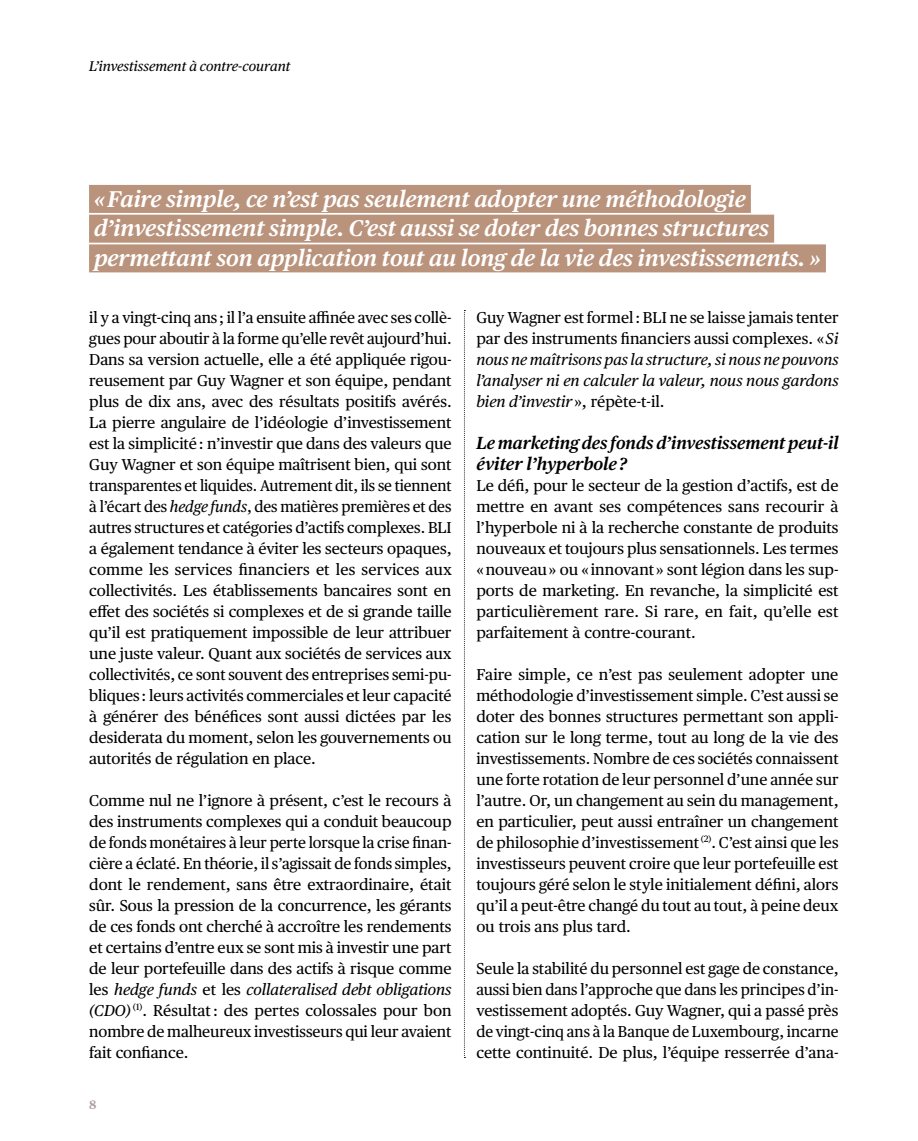
<style>
.page{position:relative;width:918px;height:1141px;background:#fff}
.page>*{position:absolute;margin:0;border:0;box-sizing:border-box;transform-origin:0 0}
.t1{font:italic 600 22.75px/29.8px "Publico Text";letter-spacing:-.005em;color:#fff}
.t2{font:italic 600 17.5px/21px "Publico Text";color:#000}
.t3{font:15.75px/21px "Publico Text";color:#000;text-align:justify}
.t4{font:italic 15.75px/21px "Publico Text";color:#000;text-align:justify}
.t5{font:italic 14px "Publico Text";color:#000}
.t6{font:700 12.25px "Publico Text";color:#ab9ca0}
.s1{font-style:italic}
.s2{font-style:normal}
</style>
<div class="page">
<svg style="left:464px;top:310px;width:1px;height:748px"></svg>
<div style="left:89px;top:185px;width:662px;height:28px;background:#ba937c"></div>
<div style="left:89px;top:215px;width:685px;height:28px;background:#ba937c"></div>
<div style="left:89px;top:244px;width:737px;height:28px;background:#ba937c"></div>
<p class="t5" style="left:89px;top:58px;width:203px">L’investissement à contre-courant</p>
<h1 class="t1" style="left:94px;top:184px;width:728px">«Faire simple, ce n’est pas seulement adopter une méthodologie d’investissement simple. C’est aussi se doter des bonnes structures permettant son application tout au long de la vie des investissements. »</h1>
<p class="t3" style="left:89px;top:307px;width:364px">il y a vingt-cinq ans ; il l’a ensuite affinée avec ses collè&shy;gues pour aboutir à la forme qu’elle revêt aujourd’hui.<br>Dans sa version actuelle, elle a été appliquée rigou&shy;reusement par Guy Wagner et son équipe, pendant plus de dix ans, avec des résultats positifs avérés.<br>La pierre angulaire de l’idéologie d’investissement est la simplicité: n’investir que dans des valeurs que Guy Wagner et son équipe maîtrisent bien, qui sont transparentes et liquides. Autrement dit, ils se tiennent à l’écart des <span class="s1">hedge funds</span>, des matières premières et des autres structures et catégories d’actifs complexes. BLI a également tendance à éviter les secteurs opaques, comme les services financiers et les services aux collectivités. Les établissements bancaires sont en effet des sociétés si complexes et de si grande taille qu’il est pratiquement impossible de leur attribuer une juste valeur. Quant aux sociétés de services aux collectivités, ce sont souvent des entreprises semi-pu&shy;bliques : leurs activités commerciales et leur capacité à générer des bénéfices sont aussi dictées par les desiderata du moment, selon les gouvernements ou autorités de régulation en place.</p>
<p class="t3" style="left:89px;top:790px;width:364px">Comme nul ne l’ignore à présent, c’est le recours à des instruments complexes qui a conduit beaucoup de fonds monétaires à leur perte lorsque la crise finan&shy;cière a éclaté. En théorie, il s’agissait de fonds simples, dont le rendement, sans être extraordinaire, était sûr. Sous la pression de la concurrence, les gérants de ces fonds ont cherché à accroître les rendements et certains d’entre eux se sont mis à investir une part de leur portefeuille dans des actifs à risque comme les <span class="s1">hedge funds</span> et les <span class="s1">collateralised debt obligations (CDO)</span> <sup>(1)</sup>. Résultat: des pertes colossales pour bon nombre de malheureux investisseurs qui leur avaient fait confiance.</p>
<p class="t6" style="left:89px;top:1098px;width:9px">8</p>
<p class="t4" style="left:476px;top:307px;width:364px"><span class="s2">Guy Wagner est formel: BLI ne se laisse jamais tenter par des instruments financiers aussi complexes. «</span>Si nous ne maîtrisons pas la structure, si nous ne pouvons l’analyser ni en calculer la valeur, nous nous gardons bien d’investir <span class="s2">», répète-t-il.</span></p>
<p class="t2" style="left:476px;top:432px;width:364px">Le marketing des fonds d’investissement peut-il éviter l’hyperbole ?</p>
<p class="t3" style="left:476px;top:475px;width:364px">Le défi, pour le secteur de la gestion d’actifs, est de mettre en avant ses compétences sans recourir à l’hyperbole ni à la recherche constante de produits nouveaux et toujours plus sensationnels. Les termes «nouveau» ou « innovant » sont légion dans les sup&shy;ports de marketing. En revanche, la simplicité est particulièrement rare. Si rare, en fait, qu’elle est parfaitement à contre-courant.</p>
<p class="t3" style="left:476px;top:664px;width:364px">Faire simple, ce n’est pas seulement adopter une méthodologie d’investissement simple. C’est aussi se doter des bonnes structures permettant son appli&shy;cation sur le long terme, tout au long de la vie des investissements. Nombre de ces sociétés connaissent une forte rotation de leur personnel d’une année sur l’autre. Or, un changement au sein du management, en particulier, peut aussi entraîner un changement de philosophie d’investissement <sup>(2)</sup>. C’est ainsi que les investisseurs peuvent croire que leur portefeuille est toujours géré selon le style initialement défini, alors qu’il a peut-être changé du tout au tout, à peine deux ou trois ans plus tard.</p>
<p class="t3" style="left:476px;top:958px;width:364px">Seule la stabilité du personnel est gage de constance, aussi bien dans l’approche que dans les principes d’in&shy;vestissement adoptés. Guy Wagner, qui a passé près de vingt-cinq ans à la Banque de Luxembourg, incarne cette continuité. De plus, l’équipe resserrée d’ana-</p>
</div>
